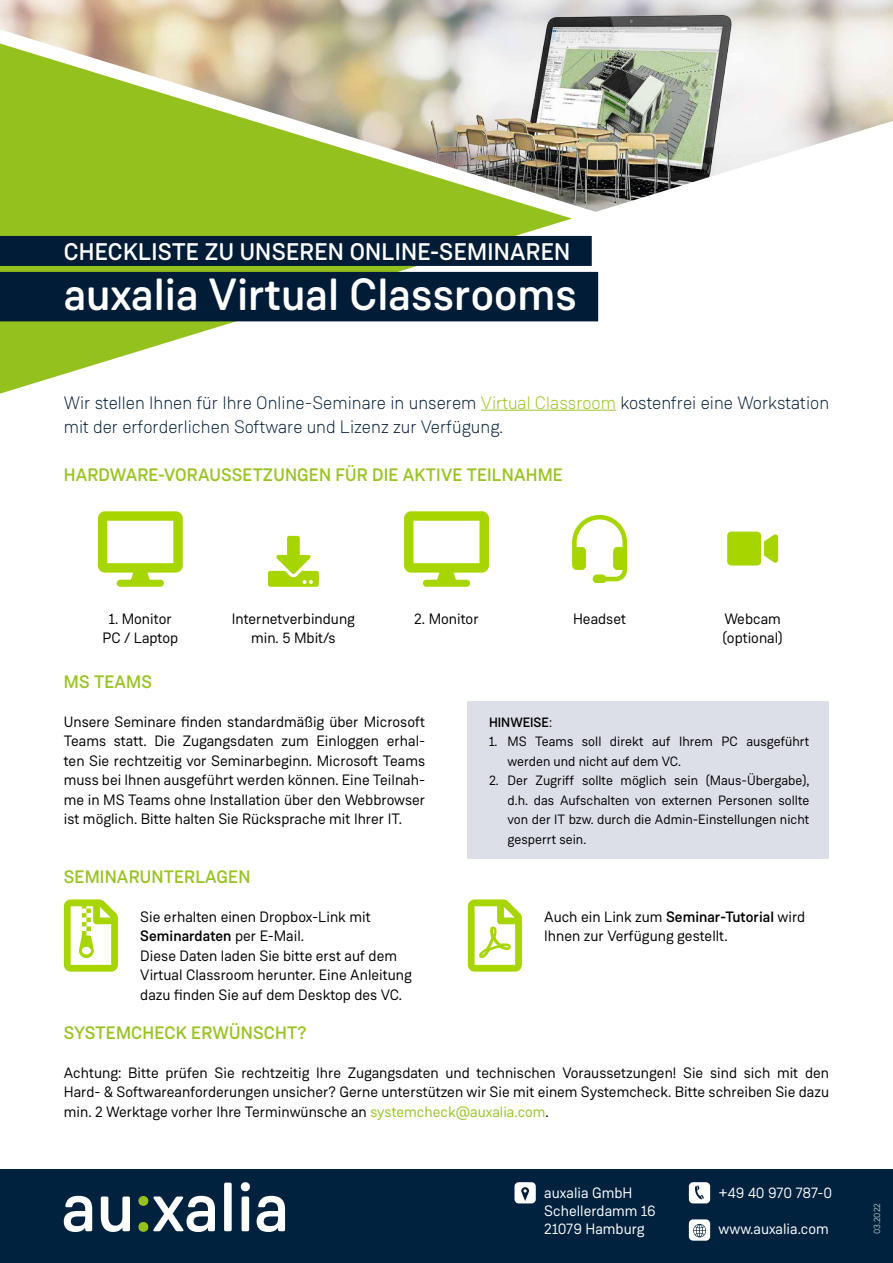
<style>
.page{position:relative;width:893px;height:1263px;background:#fff}
.page>*{position:absolute;margin:0;border:0;box-sizing:border-box;transform-origin:0 0}
.t1{font:500 45px "Weissenhof Grotesk";color:#fff}
.t2{font:500 24px "Weissenhof Grotesk";letter-spacing:.01em;color:#fff}
.t3{font:300 18px/24px "Weissenhof Grotesk";color:#001c37}
.t4{font:500 18px "Weissenhof Grotesk";letter-spacing:.01em;color:#99c322}
.t5{font:15px/19.5px "Weissenhof Grotesk";color:#000}
.t6{font:15px/18px "Weissenhof Grotesk";color:#fff}
.t7{font:13.5px/19.5px "Weissenhof Grotesk";color:#000}
.t8{font:500 13.5px "Weissenhof Grotesk";color:#000}
.t9{font:9px "Weissenhof Grotesk";color:#b1c3c4}
.s1{color:#99c322}
.s2{font-weight:400}
.s3{font-weight:500}
</style>
<div class="page">
<img style="left:371px;top:0;width:369px;height:121px">
<svg style="left:0;top:12px;width:612px;height:382px"></svg>
<svg style="left:291px;top:121px;width:602px;height:290px"></svg>
<div style="left:0;top:1169px;width:893px;height:94px;background:#00223e"></div>
<svg style="left:64px;top:1196px;width:28px;height:36px"></svg>
<svg style="left:101px;top:1196px;width:29px;height:36px"></svg>
<svg style="left:138px;top:1196px;width:77px;height:36px"></svg>
<div style="left:224px;top:1182px;width:8px;height:49px;background:#fff;border-radius:2px"></div>
<svg style="left:241px;top:1182px;width:9px;height:49px"></svg>
<svg style="left:257px;top:1196px;width:28px;height:36px"></svg>
<div style="left:689px;top:1219px;width:21px;height:22px;background:#fff;border-radius:4px"></div>
<svg style="left:693px;top:1224px;width:13px;height:13px"></svg>
<div style="left:514px;top:1182px;width:22px;height:21px;background:#fff;border-radius:4px"></div>
<svg style="left:521px;top:1187px;width:8px;height:14px"></svg>
<div style="left:689px;top:1182px;width:21px;height:21px;background:#fff;border-radius:4px"></div>
<svg style="left:695px;top:1185px;width:9px;height:15px"></svg>
<div style="left:468px;top:702px;width:361px;height:157px;background:#dcdfe8"></div>
<div style="left:0;top:236px;width:592px;height:30px;background:#001c37"></div>
<div style="left:0;top:272px;width:598px;height:49px;background:#001c37"></div>
<hr style="left:481px;top:410px;width:135px;height:1px;background:#99c322">
<svg style="left:268px;top:536px;width:51px;height:51px"></svg>
<svg style="left:404px;top:511px;width:85px;height:76px"></svg>
<svg style="left:98px;top:511px;width:85px;height:76px"></svg>
<svg style="left:572px;top:515px;width:55px;height:68px"></svg>
<svg style="left:727px;top:532px;width:51px;height:33px;background:#b4db26"></svg>
<svg style="left:468px;top:899px;width:54px;height:73px"></svg>
<svg style="left:64px;top:899px;width:54px;height:73px"></svg>
<h2 class="t2" style="left:64px;top:237px;width:508px">CHECKLISTE ZU UNSEREN ONLINE-SEMINAREN</h2>
<h1 class="t1" style="left:64px;top:267px;width:515px">auxalia Virtual Classrooms</h1>
<p class="t3" style="left:64px;top:390px;width:767px">Wir stellen Ihnen für Ihre Online-Seminare in unserem <span class="s1">Virtual Classroom</span> kostenfrei eine Workstation mit der erforderlichen Software und Lizenz zur Verfügung.</p>
<p class="t4" style="left:64px;top:464px;width:501px">HARDWARE-VORAUSSETZUNGEN FÜR DIE AKTIVE TEILNAHME</p>
<p class="t5" style="left:102px;top:609px;width:77px;text-align:center">1. Monitor<br>PC / Laptop</p>
<p class="t5" style="left:232px;top:609px;width:125px;text-align:center">Internetverbindung min. 5 Mbit/s</p>
<p class="t5" style="left:414px;top:609px;width:66px">2. Monitor</p>
<p class="t5" style="left:573px;top:609px;width:55px">Headset</p>
<p class="t5" style="left:722px;top:609px;width:62px">Webcam (optional)</p>
<p class="t4" style="left:64px;top:670px;width:90px">MS TEAMS</p>
<p class="t5" style="left:64px;top:712px;width:363px;text-align:justify">Unsere Seminare finden standardmäßig über Microsoft Teams statt. Die Zugangsdaten zum Einloggen erhal&shy;ten Sie rechtzeitig vor Seminarbeginn. Microsoft Teams muss bei Ihnen ausgeführt werden können. Eine Teilnah&shy;me in MS Teams ohne Installation über den Webbrowser ist möglich. Bitte halten Sie Rücksprache mit Ihrer IT.</p>
<p class="t8" style="left:489px;top:714px;width:65px">HINWEISE<span class="s2">:</span></p>
<p class="t7" style="left:507px;top:732px;width:303px;text-indent:-18px">1. MS Teams soll direkt auf Ihrem PC ausgeführt werden und nicht auf dem VC.</p>
<p class="t7" style="left:507px;top:771px;width:303px;text-align:justify;text-indent:-18px">2. Der Zugriff sollte möglich sein (Maus-Übergabe), d.h. das Aufschalten von externen Personen sollte von der IT bzw. durch die Admin-Einstellungen nicht gesperrt sein.</p>
<p class="t4" style="left:64px;top:865px;width:188px">SEMINARUNTERLAGEN</p>
<p class="t5" style="left:140px;top:907px;width:273px">Sie erhalten einen Dropbox-Link mit <span class="s3">Seminardaten</span> per E-Mail.<br>Diese Daten laden Sie bitte erst auf dem Virtual Classroom herunter. Eine Anleitung dazu finden Sie auf dem Desktop des VC.</p>
<p class="t5" style="left:544px;top:907px;width:263px">Auch ein Link zum <span class="s3">Seminar-Tutorial</span> wird<br>Ihnen zur Verfügung gestellt.</p>
<p class="t4" style="left:64px;top:1021px;width:244px">SYSTEMCHECK ERWÜNSCHT?</p>
<p class="t5" style="left:64px;top:1063px;width:767px;text-align:justify">Achtung: Bitte prüfen Sie rechtzeitig Ihre Zugangsdaten und technischen Voraussetzungen! Sie sind sich mit den Hard- &amp; Softwareanforderungen unsicher? Gerne unterstützen wir Sie mit einem Systemcheck. Bitte schreiben Sie dazu min. 2 Werktage vorher Ihre Terminwünsche an <span class="s1">systemcheck@auxalia.com</span>.</p>
<p class="t6" style="left:544px;top:1183px;width:113px">auxalia GmbH<br>Schellerdamm 16<br>21079 Hamburg</p>
<p class="t6" style="left:719px;top:1183px;width:115px">+49 40 970 787-0</p>
<p class="t6" style="left:719px;top:1219px;width:112px">www.auxalia.com</p>
<p class="t9" style="left:872px;top:1234px;width:33px;rotate:-90deg">03.2022</p>
</div>
